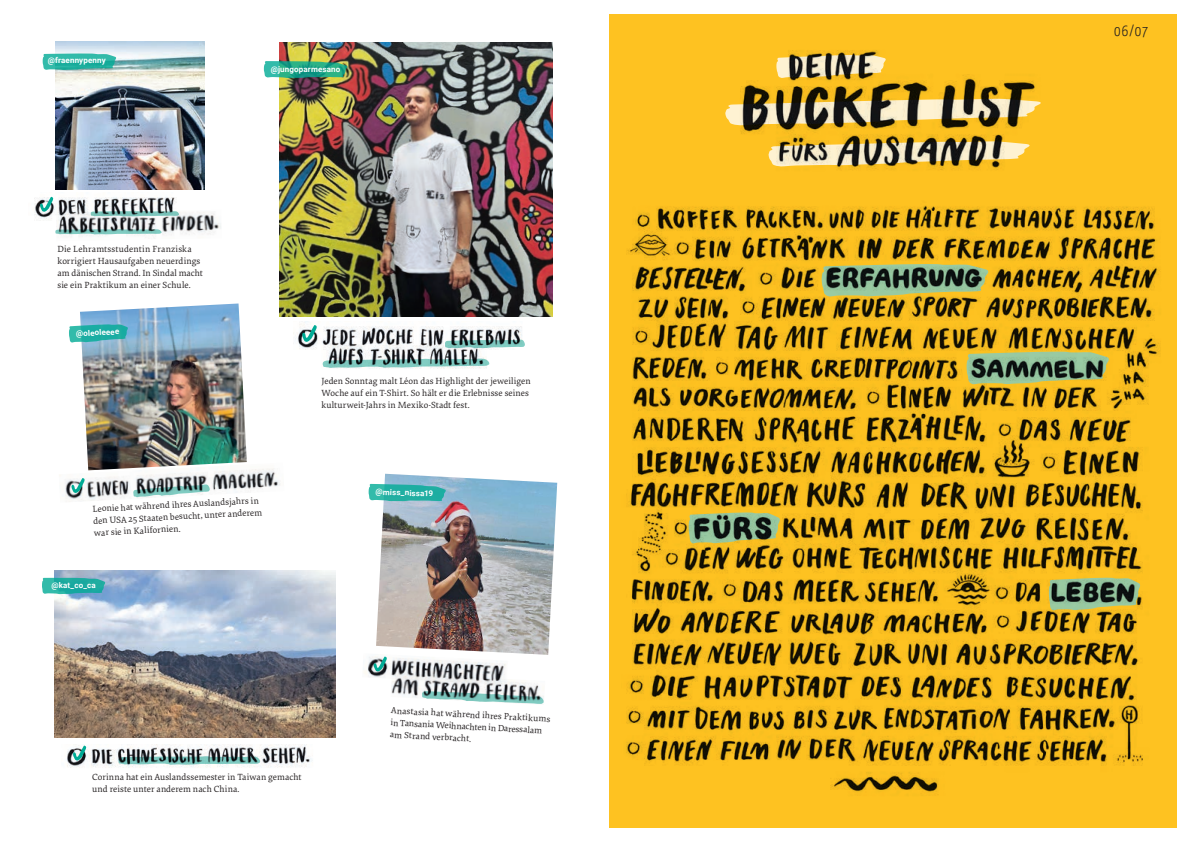
<style>
.page{position:relative;width:1191px;height:842px;background:#fff}
.page>*{position:absolute;margin:0;border:0;box-sizing:border-box;transform-origin:0 0}
.t1{font:300 15px "Yanone Kaffeesatz";color:#231f20}
.t2{font:9.3px/12px "Elena";letter-spacing:.005em;color:#231f20}
.t3{font:700 8px "Roboto";letter-spacing:.015em;color:#fff}
</style>
<div class="page">
<img style="left:55px;top:570px;width:280px;height:167px">
<div style="left:609px;top:14px;width:567px;height:814px;background:#fec221"></div>
<svg style="left:486px;top:359px;width:3px;height:9px"></svg>
<img style="left:626px;top:14px;width:551px;height:814px">
<img style="left:279px;top:43px;width:274px;height:273px">
<img style="left:55px;top:42px;width:149px;height:148px">
<img style="left:80px;top:303px;width:167px;height:160px">
<svg style="left:42px;top:578px;width:63px;height:16px"></svg>
<svg style="left:43px;top:53px;width:74px;height:17px"></svg>
<svg style="left:69px;top:324px;width:59px;height:19px"></svg>
<svg style="left:264px;top:61px;width:84px;height:17px"></svg>
<img style="left:376px;top:474px;width:181px;height:181px">
<svg style="left:368px;top:484px;width:78px;height:17px"></svg>
<img style="left:59px;top:463px;width:221px;height:39px">
<img style="left:322px;top:350px;width:164px;height:19px">
<img style="left:293px;top:321px;width:232px;height:29px">
<img style="left:34px;top:196px;width:141px;height:24px">
<img style="left:67px;top:744px;width:246px;height:24px">
<img style="left:364px;top:653px;width:144px;height:25px">
<img style="left:391px;top:673px;width:153px;height:31px">
<img style="left:56px;top:210px;width:165px;height:29px">
<svg style="left:71px;top:478px;width:14px;height:15px"></svg>
<svg style="left:73px;top:746px;width:14px;height:15px"></svg>
<svg style="left:374px;top:656px;width:13px;height:16px"></svg>
<svg style="left:40px;top:197px;width:14px;height:15px"></svg>
<svg style="left:302px;top:325px;width:15px;height:17px"></svg>
<p class="t3" style="left:48px;top:55px;width:59px">@fraennypenny</p>
<p class="t3" style="left:271px;top:63px;width:71px">@jungoparmesano</p>
<p class="t2" style="left:58px;top:243px;width:147px">Die Lehramtsstudentin Franziska korrigiert Hausaufgaben neuerdings am dänischen Strand. In Sindal macht sie ein Praktikum an einer Schule.</p>
<p class="t3" style="left:76px;top:328px;width:45px;rotate:-3deg">@oleoleeee</p>
<p class="t2" style="left:92px;top:503px;width:170px;rotate:-3deg">Leonie hat während ihres Auslandsjahrs in den USA 25 Staaten besucht, unter anderem war sie in Kalifornien.</p>
<p class="t3" style="left:51px;top:580px;width:46px">@kat_co_ca</p>
<p class="t2" style="left:321px;top:375px;width:211px">Jeden Sonntag malt Léon das Highlight der jeweiligen<br>Woche auf ein T-Shirt. So hält er die Erlebnisse seines kulturweit-Jahrs in Mexiko-Stadt fest.</p>
<p class="t3" style="left:376px;top:486px;width:59px;rotate:2deg">@miss_nissa19</p>
<p class="t2" style="left:391px;top:704px;width:161px;rotate:3deg">Anastasia hat während ihres Praktikums in Tansania Weihnachten in Daressalam am Strand verbracht.</p>
<p class="t2" style="left:92px;top:771px;width:211px">Corinna hat ein Auslandssemester in Taiwan gemacht und reiste unter anderem nach China.</p>
<h1 class="t1" style="left:1114px;top:21px;width:36px">06/07</h1>
</div>
